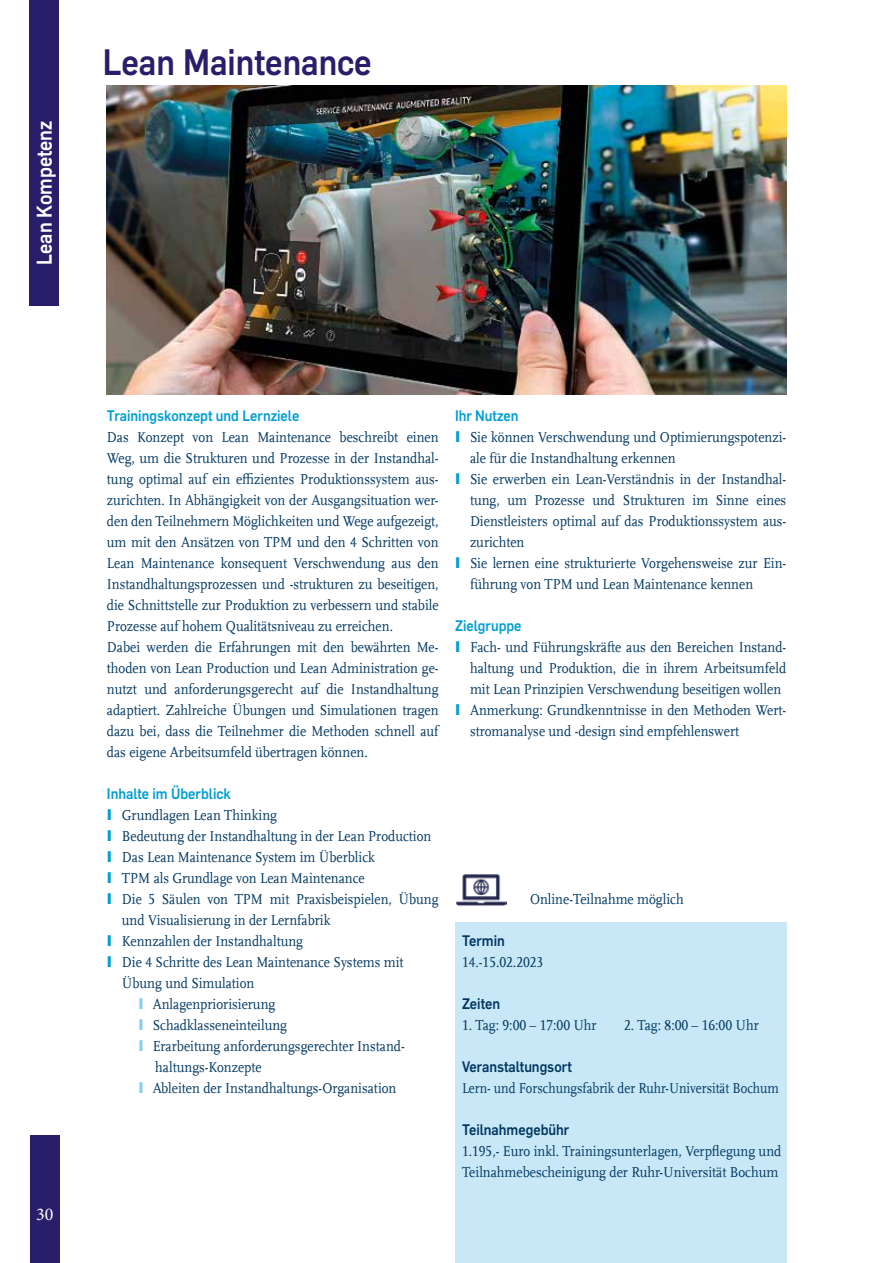
<style>
.page{position:relative;width:893px;height:1263px;background:#fff}
.page>*{position:absolute;margin:0;border:0;box-sizing:border-box;transform-origin:0 0}
.t1{font:700 36px "Rub Flama";color:#281e69;scale:.9 1}
.t2{font:700 21px "Rub Flama";color:#fff;scale:.9 1}
.t3{font:18px "Minion Pro";color:#fff}
.t4{font:15px/21px "RUB Scala TZ";color:#003761;scale:.9 1}
.t5{font:700 15px "Rub Flama";color:#009ed4;scale:.9 1}
.t6{font:15px "RUB Scala TZ";color:#003761;scale:.86 1}
.t7{font:700 15px "Rub Flama";color:#003761;scale:.9 1}
.s1{font-family:"Arial";font-weight:900;color:#009ed4}
.s2{font-family:"Arial";font-weight:900;color:#84cfed}
</style>
<div class="page">
<div style="left:30px;top:0;width:29px;height:306px;background:#281e69"></div>
<div style="left:30px;top:1135px;width:30px;height:128px;background:#281e69"></div>
<div style="left:455px;top:922px;width:332px;height:341px;background:#c9e8f7"></div>
<img style="left:456px;top:874px;width:51px;height:32px">
<img style="left:106px;top:85px;width:681px;height:309px">
<h2 class="t2" style="left:29px;top:265px;width:161px;rotate:-90deg">Lean Kompetenz</h2>
<h1 class="t1" style="left:103px;top:36px;width:301px">Lean Maintenance</h1>
<p class="t3" style="left:36px;top:1202px;width:19px">30</p>
<p class="t5" style="left:107px;top:405px;width:215px">Trainingskonzept und Lernziele</p>
<p class="t4" style="left:107px;top:426px;width:370px">Das Konzept von Lean Maintenance beschreibt einen Weg, um die Strukturen und Prozesse in der Instandhal&shy;tung optimal auf ein effizientes Produktionssystem aus&shy;zurichten. In Abhängigkeit von der Ausgangsituation wer&shy;den den Teilnehmern Möglichkeiten und Wege aufgezeigt, um mit den Ansätzen von TPM und den 4 Schritten von Lean Maintenance konsequent Verschwendung aus den Instandhaltungsprozessen und -strukturen zu beseitigen, die Schnittstelle zur Produktion zu verbessern und stabile Prozesse auf hohem Qualitätsniveau zu erreichen.<br>Dabei werden die Erfahrungen mit den bewährten Me&shy;thoden von Lean Production und Lean Administration ge&shy;nutzt und anforderungsgerecht auf die Instandhaltung adaptiert. Zahlreiche Übungen und Simulationen tragen dazu bei, dass die Teilnehmer die Methoden schnell auf das eigene Arbeitsumfeld übertragen können.</p>
<p class="t5" style="left:107px;top:783px;width:139px">Inhalte im Überblick</p>
<p class="t4" style="left:107px;top:804px;width:190px"><span class="s1">I</span> Grundlagen Lean Thinking</p>
<p class="t4" style="left:107px;top:825px;width:362px"><span class="s1">I</span> Bedeutung der Instandhaltung in der Lean Production</p>
<p class="t4" style="left:107px;top:846px;width:299px"><span class="s1">I</span> Das Lean Maintenance System im Überblick</p>
<p class="t4" style="left:107px;top:867px;width:288px"><span class="s1">I</span> TPM als Grundlage von Lean Maintenance</p>
<p class="t4" style="left:107px;top:888px;width:370px"><span class="s1">I</span> Die 5 Säulen von TPM mit Praxisbeispielen, Übung</p>
<p class="t4" style="left:122px;top:909px;width:233px">und Visualisierung in der Lernfabrik</p>
<p class="t4" style="left:107px;top:930px;width:219px"><span class="s1">I</span> Kennzahlen der Instandhaltung</p>
<p class="t4" style="left:107px;top:951px;width:331px"><span class="s1">I</span> Die 4 Schritte des Lean Maintenance Systems mit</p>
<p class="t4" style="left:122px;top:972px;width:149px">Übung und Simulation</p>
<p class="t4" style="left:138px;top:993px;width:154px"><span class="s2">I</span> Anlagenpriorisierung</p>
<p class="t4" style="left:138px;top:1014px;width:167px"><span class="s2">I</span> Schadklasseneinteilung</p>
<p class="t4" style="left:138px;top:1035px;width:297px"><span class="s2">I</span> Erarbeitung anforderungsgerechter Instand-</p>
<p class="t4" style="left:155px;top:1056px;width:120px">haltungs-Konzepte</p>
<p class="t4" style="left:138px;top:1077px;width:288px"><span class="s2">I</span> Ableiten der Instandhaltungs-Organisation</p>
<p class="t5" style="left:455px;top:405px;width:72px">Ihr Nutzen</p>
<p class="t4" style="left:455px;top:426px;width:370px"><span class="s1">I</span> Sie können Verschwendung und Optimierungspotenzi-</p>
<p class="t4" style="left:470px;top:447px;width:230px">ale für die Instandhaltung erkennen</p>
<p class="t4" style="left:455px;top:468px;width:370px"><span class="s1">I</span> Sie erwerben ein Lean-Verständnis in der Instandhal-</p>
<p class="t4" style="left:470px;top:489px;width:353px">tung, um Prozesse und Strukturen im Sinne eines</p>
<p class="t4" style="left:470px;top:510px;width:353px">Dienstleisters optimal auf das Produktionssystem aus-</p>
<p class="t4" style="left:470px;top:531px;width:62px">zurichten</p>
<p class="t4" style="left:455px;top:552px;width:369px"><span class="s1">I</span> Sie lernen eine strukturierte Vorgehensweise zur Ein-</p>
<p class="t4" style="left:470px;top:573px;width:316px">führung von TPM und Lean Maintenance kennen</p>
<p class="t5" style="left:455px;top:615px;width:75px">Zielgruppe</p>
<p class="t4" style="left:455px;top:636px;width:370px"><span class="s1">I</span> Fach- und Führungskräfte aus den Bereichen Instand-</p>
<p class="t4" style="left:470px;top:657px;width:353px">haltung und Produktion, die in ihrem Arbeitsumfeld</p>
<p class="t4" style="left:470px;top:678px;width:347px">mit Lean Prinzipien Verschwendung beseitigen wollen</p>
<p class="t4" style="left:455px;top:699px;width:370px"><span class="s1">I</span> Anmerkung: Grundkenntnisse in den Methoden Wert-</p>
<p class="t4" style="left:470px;top:720px;width:301px">stromanalyse und -design sind empfehlenswert</p>
<p class="t4" style="left:530px;top:888px;width:172px">Online-Teilnahme möglich</p>
<p class="t7" style="left:462px;top:930px;width:49px">Termin</p>
<p class="t4" style="left:462px;top:951px;width:92px">14.-15.02.2023</p>
<p class="t7" style="left:462px;top:993px;width:44px">Zeiten</p>
<p class="t4" style="left:462px;top:1014px;width:151px">1. Tag: 9:00 – 17:00 Uhr</p>
<p class="t4" style="left:624px;top:1014px;width:151px">2. Tag: 8:00 – 16:00 Uhr</p>
<p class="t7" style="left:462px;top:1056px;width:124px">Veranstaltungsort</p>
<p class="t6" style="left:462px;top:1078px;width:370px">Lern- und Forschungsfabrik der Ruhr-Universität Bochum</p>
<p class="t7" style="left:462px;top:1119px;width:121px">Teilnahmegebühr</p>
<p class="t4" style="left:462px;top:1140px;width:356px">1.195,- Euro inkl. Trainingsunterlagen, Verpflegung und<br>Teilnahmebescheinigung der Ruhr-Universität Bochum</p>
</div>
